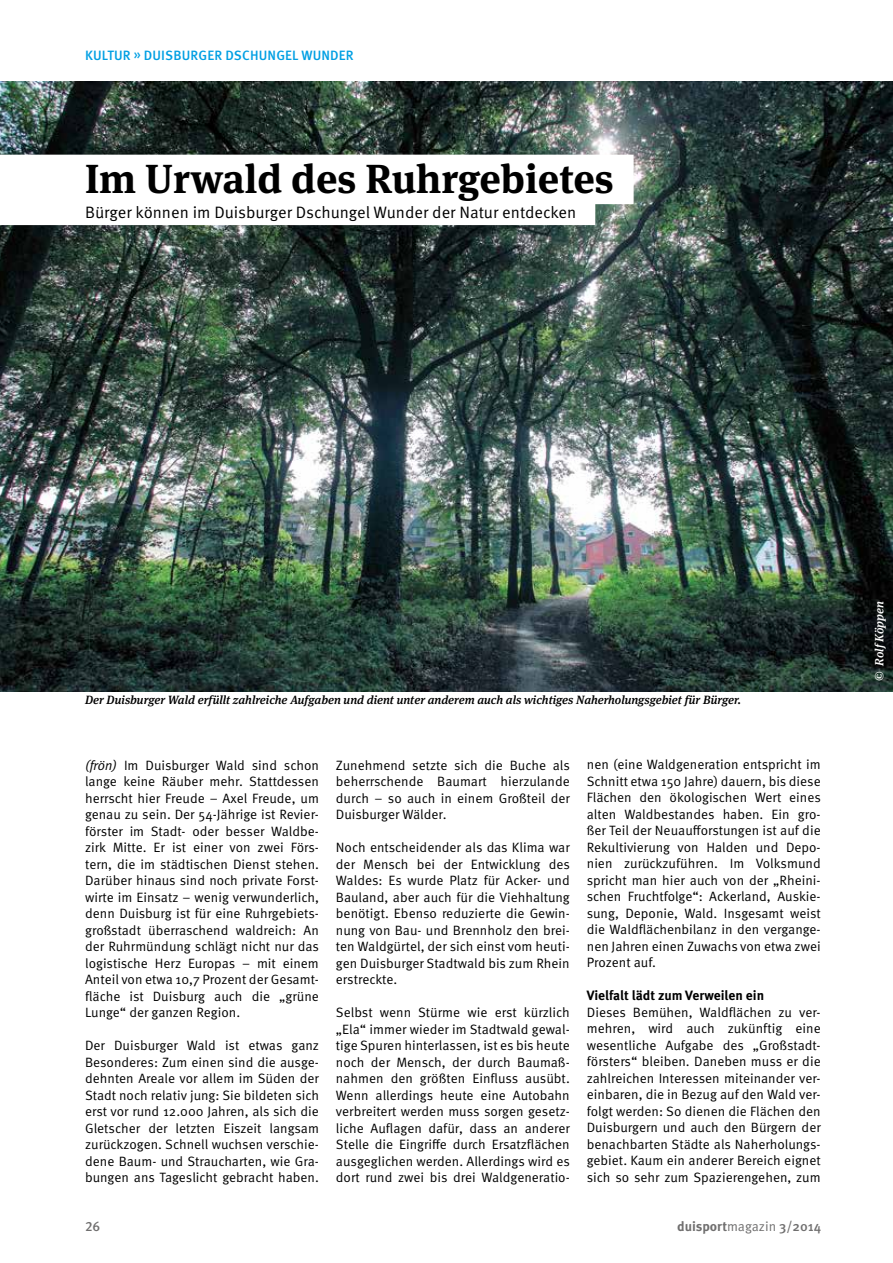
<style>
.page{position:relative;width:893px;height:1263px;background:#fff}
.page>*{position:absolute;margin:0;border:0;box-sizing:border-box;transform-origin:0 0}
.t1{font:700 40.5px "Meta Serif Pro";color:#000}
.t2{font:16.5px "Meta Pro";color:#000}
.t3{font:13.5px/16.5px "Meta Pro";color:#000;text-align:justify}
.t4{font:500 13.5px "Meta Pro";letter-spacing:.01em;color:#009fe3}
.t5{font:700 13.5px "Meta Pro";color:#000}
.t6{font:700 13.5px "Meta Pro";color:#706f6f}
.t7{font:500 13.5px "Meta Pro";color:#706f6f}
.t8{font:italic 500 12px "Meta Serif Pro";color:#000}
.t9{font:italic 500 12px "Meta Serif Pro";color:#fff}
.s1{font-family:"Meta Plus Normal";font-style:italic}
.s2{font-weight:400}
.s3{font-weight:500}
</style>
<div class="page">
<img style="left:0;top:81px;width:893px;height:610px">
<div style="left:0;top:192px;width:595px;height:33px;background:#fff"></div>
<div style="left:0;top:155px;width:634px;height:49px;background:#fff"></div>
<p class="t4" style="left:85px;top:47px;width:270px">KULTUR » DUISBURGER DSCHUNGEL WUNDER</p>
<h1 class="t1" style="left:85px;top:146px;width:530px">Im Urwald des Ruhrgebietes</h1>
<p class="t2" style="left:85px;top:201px;width:493px">Bürger können im Duisburger Dschungel Wunder der Natur entdecken</p>
<p class="t8" style="left:85px;top:690px;width:658px">Der Duisburger Wald erfüllt zahlreiche Aufgaben und dient unter anderem auch als wichtiges Naherholungsgebiet für Bürger.</p>
<p class="t3" style="left:85px;top:757px;width:235px"><span class="s1">(frön)</span> Im Duisburger Wald sind schon lange keine Räuber mehr. Stattdessen herrscht hier Freude – Axel Freude, um genau zu sein. Der 54-Jährige ist Revier&shy;förster im Stadt- oder besser Waldbe&shy;zirk Mitte. Er ist einer von zwei Förs&shy;tern, die im städtischen Dienst stehen.<br>Darüber hinaus sind noch private Forst&shy;wirte im Einsatz – wenig verwunderlich, denn Duisburg ist für eine Ruhrgebiets&shy;großstadt überraschend waldreich: An der Ruhrmündung schlägt nicht nur das logistische Herz Europas – mit einem Anteil von etwa 10,7 Prozent der Gesamt&shy;fläche ist Duisburg auch die „grüne Lunge“ der ganzen Region.</p>
<p class="t3" style="left:85px;top:1037px;width:236px">Der Duisburger Wald ist etwas ganz Besonderes: Zum einen sind die ausge&shy;dehnten Areale vor allem im Süden der Stadt noch relativ jung: Sie bildeten sich erst vor rund 12.000 Jahren, als sich die Gletscher der letzten Eiszeit langsam zurückzogen. Schnell wuchsen verschie&shy;dene Baum- und Straucharten, wie Gra&shy;bungen ans Tageslicht gebracht haben.</p>
<p class="t3" style="left:336px;top:757px;width:236px">Zunehmend setzte sich die Buche als beherrschende Baumart hierzulande durch – so auch in einem Großteil der Duisburger Wälder.</p>
<p class="t3" style="left:336px;top:839px;width:236px">Noch entscheidender als das Klima war der Mensch bei der Entwicklung des Waldes: Es wurde Platz für Acker- und Bauland, aber auch für die Viehhaltung benötigt. Ebenso reduzierte die Gewin&shy;nung von Bau- und Brennholz den brei&shy;ten Waldgürtel, der sich einst vom heuti&shy;gen Duisburger Stadtwald bis zum Rhein erstreckte.</p>
<p class="t3" style="left:336px;top:1004px;width:235px">Selbst wenn Stürme wie erst kürzlich „Ela“ immer wieder im Stadtwald gewal&shy;tige Spuren hinterlassen, ist es bis heute noch der Mensch, der durch Baumaß&shy;nahmen den größten Einfluss ausübt.<br>Wenn allerdings heute eine Autobahn verbreitert werden muss sorgen gesetz&shy;liche Auflagen dafür, dass an anderer Stelle die Eingriffe durch Ersatzflächen ausgeglichen werden. Allerdings wird es dort rund zwei bis drei Waldgeneratio-</p>
<p class="t3" style="left:587px;top:757px;width:235px">nen (eine Waldgeneration entspricht im Schnitt etwa 150 Jahre) dauern, bis diese Flächen den ökologischen Wert eines alten Waldbestandes haben. Ein gro&shy;ßer Teil der Neuaufforstungen ist auf die Rekultivierung von Halden und Depo&shy;nien zurückzuführen. Im Volksmund spricht man hier auch von der „Rheini&shy;schen Fruchtfolge“: Ackerland, Auskie&shy;sung, Deponie, Wald. Insgesamt weist die Waldflächenbilanz in den vergange&shy;nen Jahren einen Zuwachs von etwa zwei Prozent auf.</p>
<p class="t5" style="left:587px;top:987px;width:179px">Vielfalt lädt zum Verweilen ein</p>
<p class="t3" style="left:587px;top:1004px;width:235px">Dieses Bemühen, Waldflächen zu ver&shy;mehren, wird auch zukünftig eine wesentliche Aufgabe des „Großstadt&shy;försters“ bleiben. Daneben muss er die zahlreichen Interessen miteinander ver&shy;einbaren, die in Bezug auf den Wald ver&shy;folgt werden: So dienen die Flächen den Duisburgern und auch den Bürgern der benachbarten Städte als Naherholungs&shy;gebiet. Kaum ein anderer Bereich eignet sich so sehr zum Spazierengehen, zum</p>
<p class="t7" style="left:85px;top:1218px;width:17px">26</p>
<p class="t6" style="left:677px;top:1218px;width:145px">duisport<span class="s2">magazin</span> <span class="s3">3/2014</span></p>
<p class="t9" style="left:870px;top:681px;width:81px;rotate:-90deg">© RolfKöppen</p>
</div>
